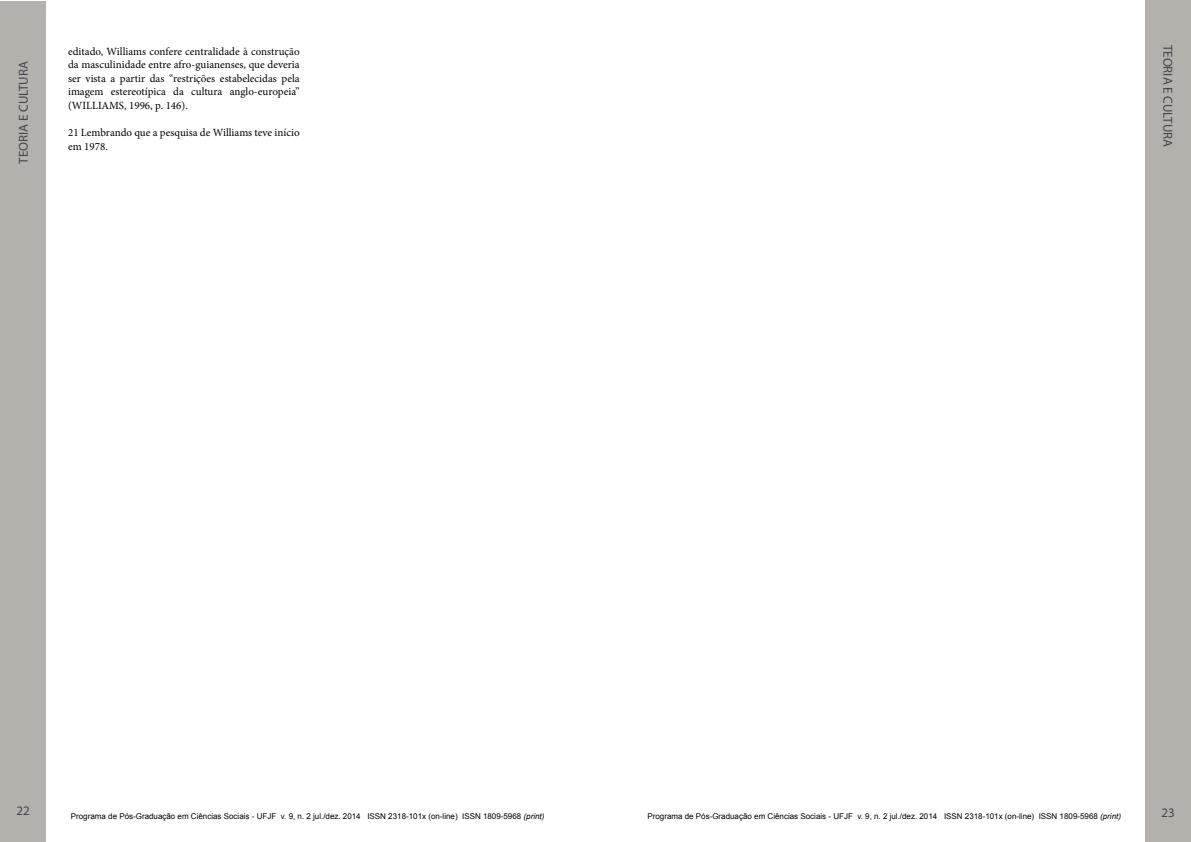
<style>
.page{position:relative;width:1191px;height:842px;background:#fff}
.page>*{position:absolute;margin:0;border:0;box-sizing:border-box;transform-origin:0 0}
.t1{font:13px "Myriad Pro";color:#464547}
.t2{font:11px/13.5px "Minion Pro";color:#000;text-align:justify}
.t3{font:8px "Arial";color:#000}
.s1{font-style:italic}
</style>
<div class="page">
<div style="left:0;top:0;width:46px;height:842px;background:#b4b1ad"></div>
<div style="left:1145px;top:0;width:46px;height:842px;background:#b4b1ad"></div>
<p class="t1" style="left:16px;top:164px;width:104px;rotate:-90deg">TEORIA E CULTURA</p>
<p class="t2" style="left:68px;top:45px;width:233px">editado, Williams confere centralidade à construção da masculinidade entre afro-guianenses, que deveria ser vista a partir das “restrições estabelecidas pela imagem estereotípica da cultura anglo-europeia” (WILLIAMS, 1996, p. 146).</p>
<p class="t2" style="left:68px;top:126px;width:233px">21 Lembrando que a pesquisa de Williams teve início em 1978.</p>
<p class="t1" style="left:1175px;top:45px;width:104px;rotate:90deg">TEORIA E CULTURA</p>
<p class="t1" style="left:17px;top:803px;width:15px">22</p>
<p class="t3" style="left:71px;top:811px;width:475px">Programa de Pós-Graduação em Ciências Sociais - UFJF v. 9, n. 2 jul./dez. 2014 ISSN 2318-101x (on-line) ISSN 1809-5968 <span class="s1">(print)</span></p>
<p class="t3" style="left:647px;top:811px;width:475px">Programa de Pós-Graduação em Ciências Sociais - UFJF v. 9, n. 2 jul./dez. 2014 ISSN 2318-101x (on-line) ISSN 1809-5968 <span class="s1">(print)</span></p>
<p class="t1" style="left:1161px;top:804px;width:15px">23</p>
</div>
